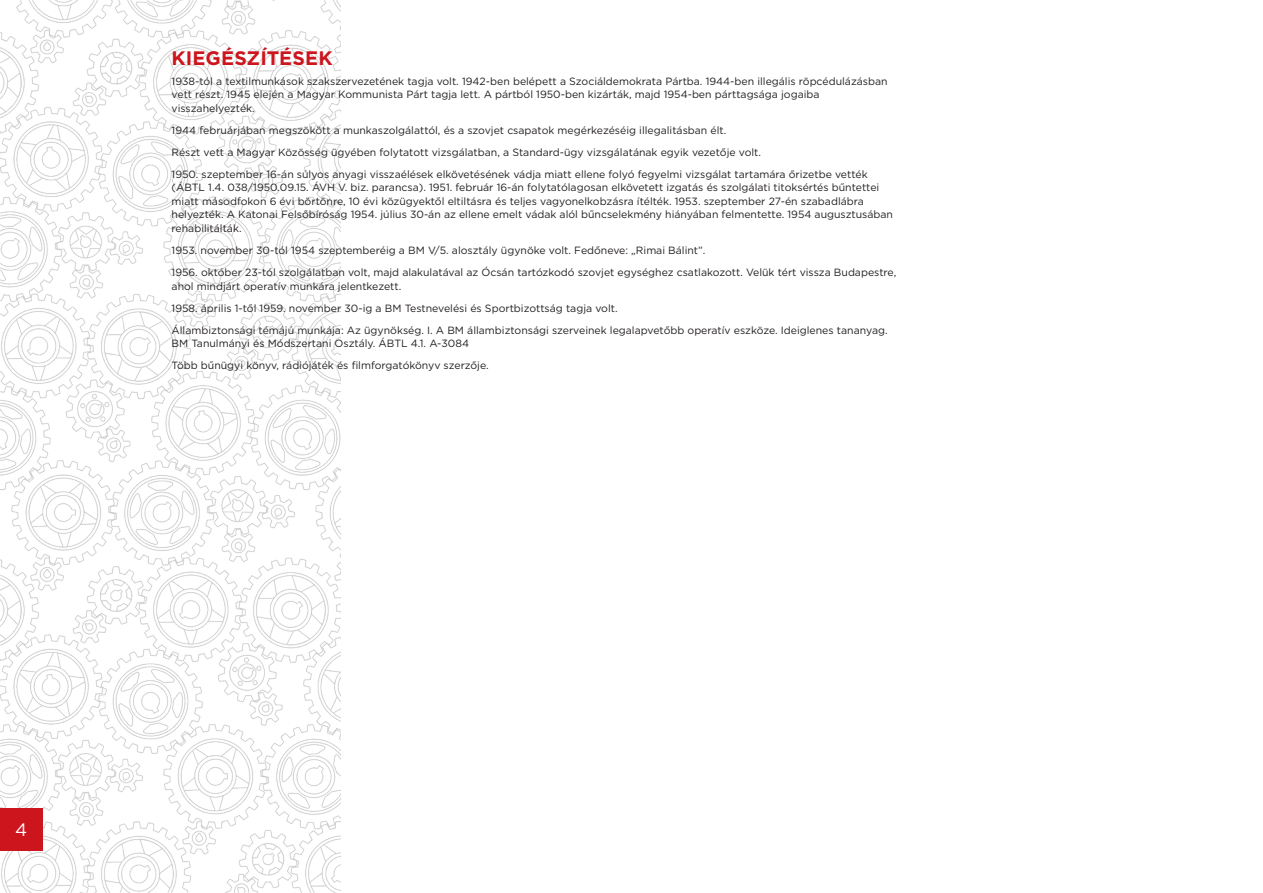
<style>
.page{position:relative;width:1263px;height:893px;background:#fff}
.page>*{position:absolute;margin:0;border:0;box-sizing:border-box;transform-origin:0 0}
.t1{font:700 19.5px "Gotham";letter-spacing:.005em;color:#cd151d}
.t2{font:18px "Gotham";color:#fff}
.t3{font:10.5px/22px "Gotham";color:#231f20}
</style>
<div class="page">
<img style="left:0;top:0;width:340px;height:893px">
<div style="left:0;top:808px;width:43px;height:42px;background:#cd151d"></div>
<h1 class="t1" style="left:172px;top:45px;width:163px">KIEGÉSZÍTÉSEK</h1>
<p class="t3" style="left:172px;top:74px;width:717px;line-height:13.5px">1938-tól a textilmunkások szakszervezetének tagja volt. 1942-ben belépett a Szociáldemokrata Pártba. 1944-ben illegális röpcédulázásban vett részt. 1945 elején a Magyar Kommunista Párt tagja lett. A pártból 1950-ben kizárták, majd 1954-ben párttagsága jogaiba visszahelyezték.</p>
<p class="t3" style="left:172px;top:119px;width:697px">1944 februárjában megszökött a munkaszolgálattól, és a szovjet csapatok megérkezéséig illegalitásban élt.<br>Részt vett a Magyar Közösség ügyében folytatott vizsgálatban, a Standard-ügy vizsgálatának egyik vezetője volt.<br>1950. szeptember 16-án súlyos anyagi visszaélések elkövetésének vádja miatt ellene folyó fegyelmi vizsgálat tartamára őrizetbe vették</p>
<p class="t3" style="left:172px;top:181px;width:723px;line-height:13.5px">(ÁBTL 1.4. 038/1950.09.15. ÁVH V. biz. parancsa). 1951. február 16-án folytatólagosan elkövetett izgatás és szolgálati titoksértés bűntettei miatt másodfokon 6 évi börtönre, 10 évi közügyektől eltiltásra és teljes vagyonelkobzásra ítélték. 1953. szeptember 27-én szabadlábra helyezték. A Katonai Felsőbíróság 1954. július 30-án az ellene emelt vádak alól bűncselekmény hiányában felmentette. 1954 augusztusában rehabilitálták.</p>
<p class="t3" style="left:172px;top:239px;width:726px">1953. november 30-tól 1954 szeptemberéig a BM V/5. alosztály ügynöke volt. Fedőneve: „Rimai Bálint”.<br>1956. október 23-tól szolgálatban volt, majd alakulatával az Ócsán tartózkodó szovjet egységhez csatlakozott. Velük tért vissza Budapestre,</p>
<p class="t3" style="left:172px;top:275px;width:717px">ahol mindjárt operatív munkára jelentkezett.<br>1958. április 1-től 1959. november 30-ig a BM Testnevelési és Sportbizottság tagja volt.<br>Állambiztonsági témájú munkája: Az ügynökség. I. A BM állambiztonsági szerveinek legalapvetőbb operatív eszköze. Ideiglenes tananyag.</p>
<p class="t3" style="left:172px;top:332px;width:319px">BM Tanulmányi és Módszertani Osztály. ÁBTL 4.1. A-3084<br>Több bűnügyi könyv, rádiójáték és filmforgatókönyv szerzője.</p>
<h2 class="t2" style="left:15px;top:818px;width:14px">4</h2>
</div>
